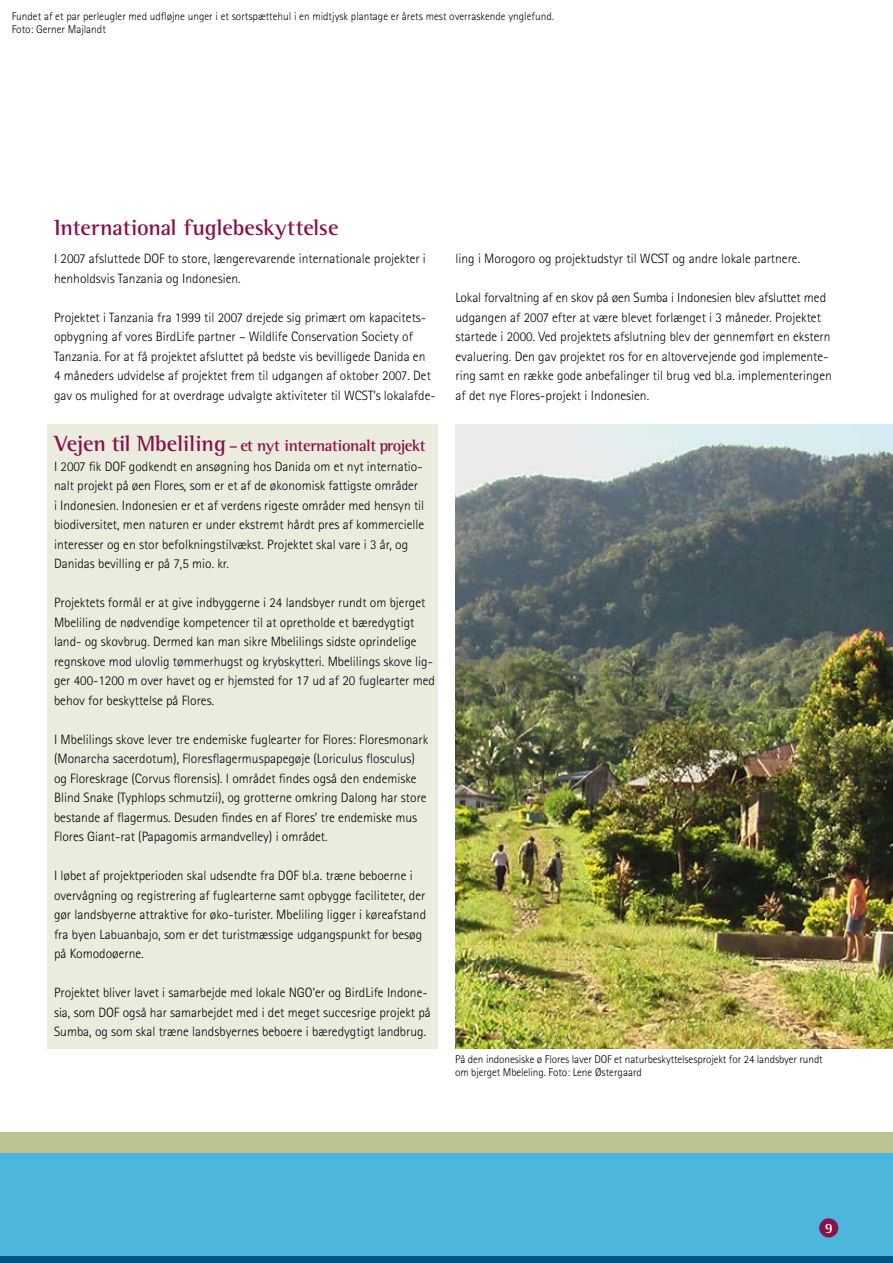
<style>
.page{position:relative;width:893px;height:1263px;background:#fff}
.page>*{position:absolute;margin:0;border:0;box-sizing:border-box;transform-origin:0 0}
.t1{font:700 22.5px "Rotis Semi Serif Std";letter-spacing:-.01em;color:#88114c}
.t2{font:700 16.5px "Rotis Semi Serif Std";letter-spacing:-.02em;color:#88114c}
.t3{font:700 14.55px "Rotis Semi Serif Std";color:#fff}
.t4{font:300 13.5px/19.5px "Rotis Sans Serif Std";color:#000}
.t5{font:300 11.25px/12.8px "Rotis Sans Serif Std";color:#000}
.s1{font-size:22.5px}
</style>
<div class="page">
<div style="left:47px;top:424px;width:390px;height:625px;background:#ebecde"></div>
<div style="left:0;top:1255px;width:893px;height:8px;background:#005387"></div>
<div style="left:0;top:1153px;width:893px;height:102px;background:#4db6dc"></div>
<div style="left:0;top:1132px;width:893px;height:21px;background:#bdc293"></div>
<div style="left:819px;top:1218px;width:19px;height:19px;background:#88114c;border-radius:50%"></div>
<img style="left:455px;top:424px;width:438px;height:625px">
<p class="t5" style="left:12px;top:10px;width:544px">Fundet af et par perleugler med udfløjne unger i et sortspættehul i en midtjysk plantage er årets mest overraskende ynglefund.<br>Foto: Gerner Majlandt</p>
<h1 class="t1" style="left:54px;top:214px;width:286px">International fuglebeskyttelse</h1>
<p class="t4" style="left:54px;top:249px;width:373px">I 2007 afsluttede DOF to store, længerevarende internationale projekter i henholdsvis Tanzania og Indonesien.</p>
<p class="t4" style="left:54px;top:307px;width:383px">Projektet i Tanzania fra 1999 til 2007 drejede sig primært om kapacitets&shy;opbygning af vores BirdLife partner – Wildlife Conservation Society of Tanzania. For at få projektet afsluttet på bedste vis bevilligede Danida en<br>4 måneders udvidelse af projektet frem til udgangen af oktober 2007. Det gav os mulighed for at overdrage udvalgte aktiviteter til WCST’s lokalafde-</p>
<p class="t2" style="left:54px;top:436px;width:373px"><span class="s1">Vejen til Mbeliling</span> – et nyt internationalt projekt</p>
<p class="t4" style="left:54px;top:456px;width:372px">I 2007 fik DOF godkendt en ansøgning hos Danida om et nyt internatio&shy;nalt projekt på øen Flores, som er et af de økonomisk fattigste områder i Indonesien. Indonesien er et af verdens rigeste områder med hensyn til biodiversitet, men naturen er under ekstremt hårdt pres af kommercielle interesser og en stor befolkningstilvækst. Projektet skal vare i 3 år, og Danidas bevilling er på 7,5 mio. kr.</p>
<p class="t4" style="left:54px;top:593px;width:382px">Projektets formål er at give indbyggerne i 24 landsbyer rundt om bjerget Mbeliling de nødvendige kompetencer til at opretholde et bæredygtigt land- og skovbrug. Dermed kan man sikre Mbelilings sidste oprindelige regnskove mod ulovlig tømmerhugst og krybskytteri. Mbelilings skove lig&shy;ger 400-1200 m over havet og er hjemsted for 17 ud af 20 fuglearter med behov for beskyttelse på Flores.</p>
<p class="t4" style="left:54px;top:729px;width:376px">I Mbelilings skove lever tre endemiske fuglearter for Flores: Floresmonark (Monarcha sacerdotum), Floresflagermuspapegøje (Loriculus flosculus) og Floreskrage (Corvus florensis). I området findes også den endemiske Blind Snake (Typhlops schmutzii), og grotterne omkring Dalong har store bestande af flagermus. Desuden findes en af Flores’ tre endemiske mus Flores Giant-rat (Papagomis armandvelley) i området.</p>
<p class="t4" style="left:54px;top:866px;width:374px">I løbet af projektperioden skal udsendte fra DOF bl.a. træne beboerne i overvågning og registrering af fuglearterne samt opbygge faciliteter, der gør landsbyerne attraktive for øko-turister. Mbeliling ligger i køreafstand fra byen Labuanbajo, som er det turistmæssige udgangspunkt for besøg på Komodoøerne.</p>
<p class="t4" style="left:54px;top:983px;width:378px">Projektet bliver lavet i samarbejde med lokale NGO’er og BirdLife Indone&shy;sia, som DOF også har samarbejdet med i det meget succesrige projekt på<br>Sumba, og som skal træne landsbyernes beboere i bæredygtigt landbrug.</p>
<p class="t4" style="left:455px;top:249px;width:346px">ling i Morogoro og projektudstyr til WCST og andre lokale partnere.</p>
<p class="t4" style="left:455px;top:288px;width:378px">Lokal forvaltning af en skov på øen Sumba i Indonesien blev afsluttet med udgangen af 2007 efter at være blevet forlænget i 3 måneder. Projektet startede i 2000. Ved projektets afslutning blev der gennemført en ekstern evaluering. Den gav projektet ros for en altovervejende god implemente&shy;ring samt en række gode anbefalinger til brug ved bl.a. implementeringen af det nye Flores-projekt i Indonesien.</p>
<p class="t5" style="left:455px;top:1053px;width:369px">På den indonesiske ø Flores laver DOF et naturbeskyttelsesprojekt for 24 landsbyer rundt om bjerget Mbeleling. Foto: Lene Østergaard</p>
<p class="t3" style="left:825px;top:1219px;width:10px">9</p>
</div>
